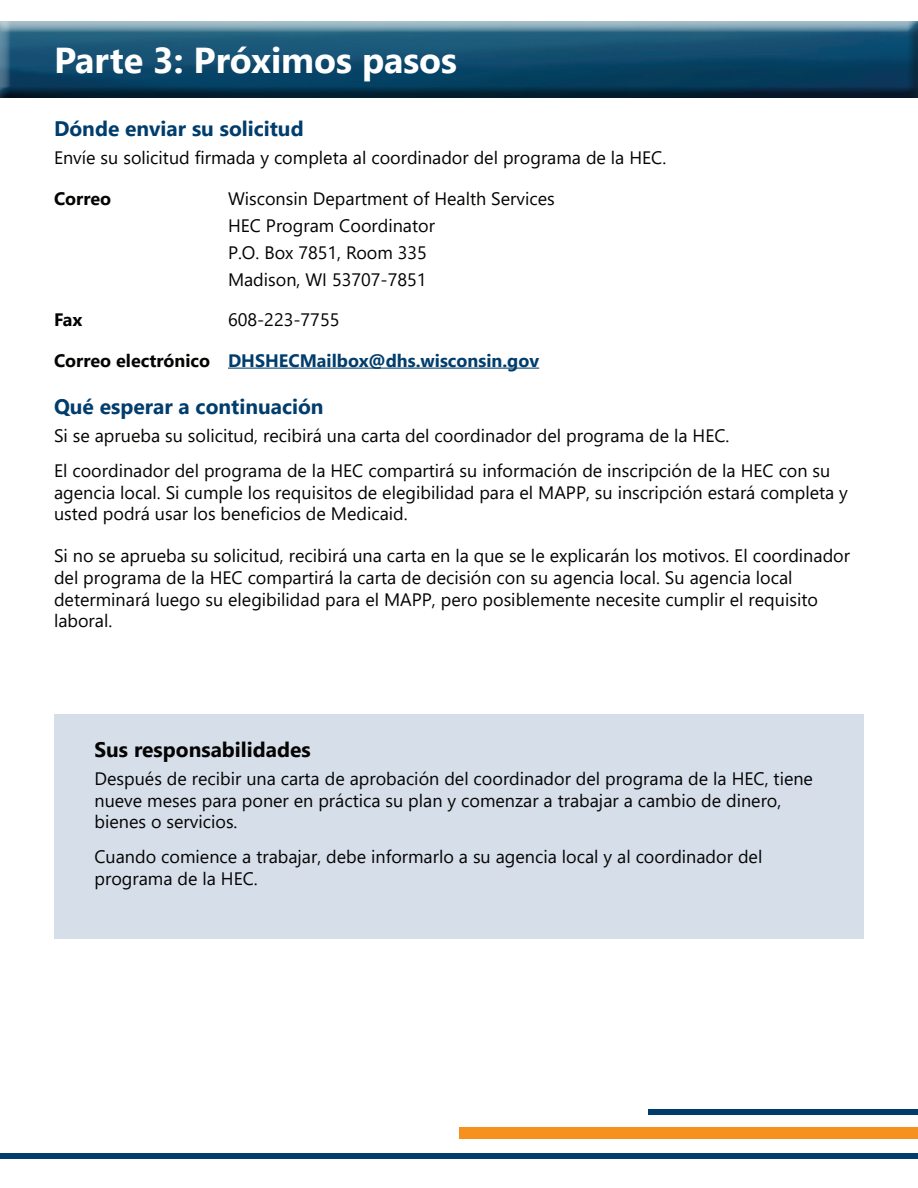
<style>
.page{position:relative;width:918px;height:1188px;background:#fff}
.page>*{position:absolute;margin:0;border:0;box-sizing:border-box;transform-origin:0 0}
.t1{font:700 36px "Segoe UI";color:#fff}
.t2{font:700 21px "Segoe UI";color:#003d6d}
.t3{font:700 21px "Segoe UI";color:#040503}
.t4{font:18px/21.6px "Segoe UI";color:#040503}
.t5{font:700 18px "Segoe UI";color:#003d6d}
.t6{font:700 18px "Segoe UI";color:#040503}
.s1{color:#040503}
</style>
<div class="page">
<div style="left:0;top:22px;width:918px;height:76px;background:#040503;opacity:.5"></div>
<hr style="left:228px;top:368px;width:311px;height:1px;background:#003d6d">
<div style="left:648px;top:1109px;width:270px;height:6px;background:#003d6d"></div>
<div style="left:459px;top:1127px;width:459px;height:12px;background:#f6901e"></div>
<div style="left:0;top:1153px;width:918px;height:6px;background:#003d6d"></div>
<div style="left:54px;top:714px;width:810px;height:225px;background:#d6deea"></div>
<p class="t1" style="left:54px;top:26px;width:405px">Parte 3: Próximos pasos</p>
<p class="t2" style="left:54px;top:108px;width:251px">Dónde enviar su solicitud</p>
<p class="t4" style="left:54px;top:145px;width:614px">Envíe su solicitud firmada y completa al coordinador del programa de la HEC.</p>
<p class="t6" style="left:54px;top:181px;width:59px">Correo</p>
<p class="t4" style="left:228px;top:183px;width:328px;line-height:27px">Wisconsin Department of Health Services<br>HEC Program Coordinator<br>P.O. Box 7851, Room 335<br>Madison, WI 53707-7851</p>
<p class="t6" style="left:54px;top:303px;width:30px">Fax</p>
<p class="t4" style="left:228px;top:307px;width:113px">608-223-7755</p>
<p class="t5" style="left:54px;top:343px;width:487px"><span class="s1">Correo electrónico</span> DHSHECMailbox@dhs.wisconsin.gov</p>
<p class="t2" style="left:54px;top:387px;width:271px">Qué esperar a continuación</p>
<p class="t4" style="left:54px;top:423px;width:677px">Si se aprueba su solicitud, recibirá una carta del coordinador del programa de la HEC.</p>
<p class="t4" style="left:54px;top:458px;width:796px">El coordinador del programa de la HEC compartirá su información de inscripción de la HEC con su agencia local. Si cumple los requisitos de elegibilidad para el MAPP, su inscripción estará completa y usted podrá usar los beneficios de Medicaid.</p>
<p class="t4" style="left:54px;top:544px;width:798px">Si no se aprueba su solicitud, recibirá una carta en la que se le explicarán los motivos. El coordinador del programa de la HEC compartirá la carta de decisión con su agencia local. Su agencia local determinará luego su elegibilidad para el MAPP, pero posiblemente necesite cumplir el requisito laboral.</p>
<p class="t3" style="left:94px;top:729px;width:218px">Sus responsabilidades</p>
<p class="t4" style="left:94px;top:766px;width:720px">Después de recibir una carta de aprobación del coordinador del programa de la HEC, tiene nueve meses para poner en práctica su plan y comenzar a trabajar a cambio de dinero, bienes o servicios.</p>
<p class="t4" style="left:94px;top:845px;width:669px">Cuando comience a trabajar, debe informarlo a su agencia local y al coordinador del programa de la HEC.</p>
</div>
